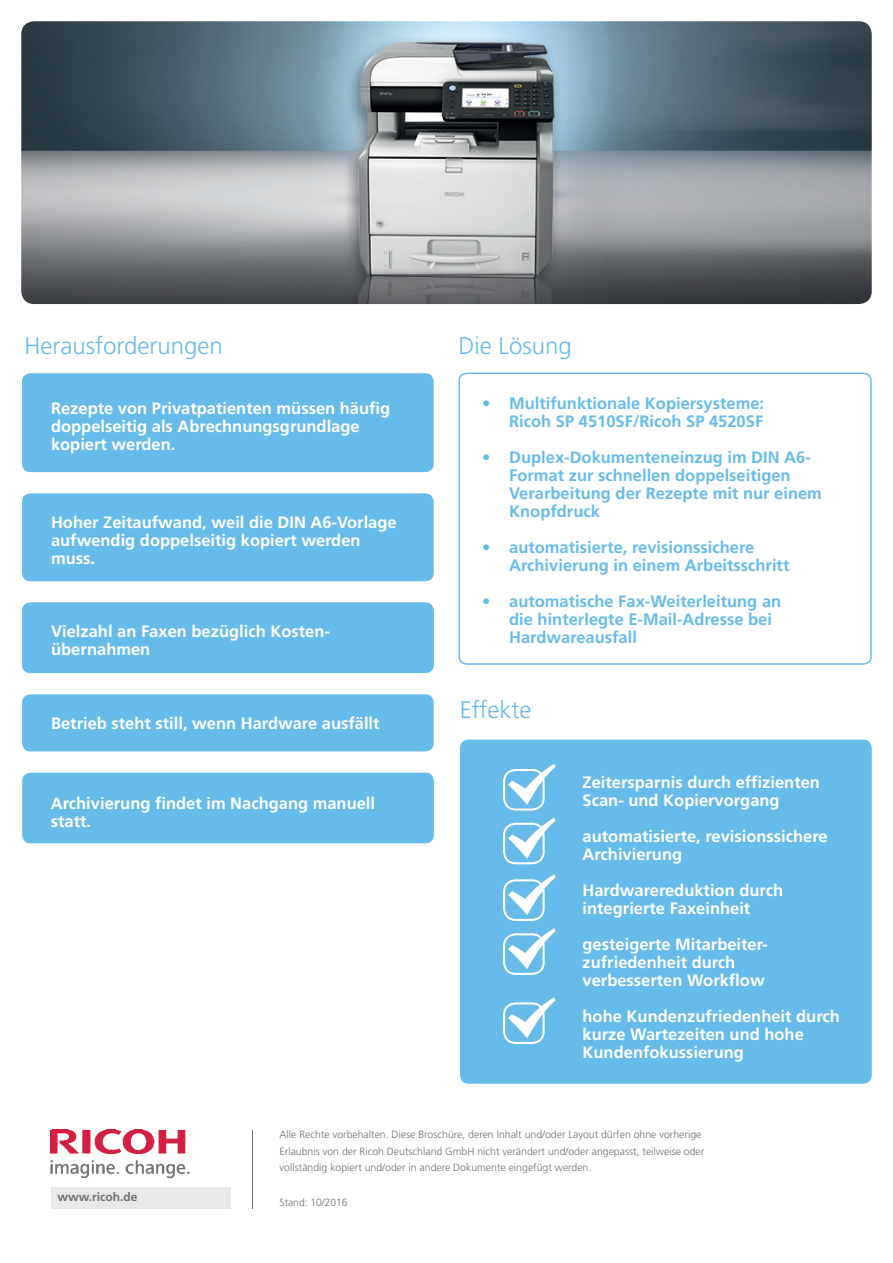
<style>
.page{position:relative;width:893px;height:1263px;background:#fff}
.page>*{position:absolute;margin:0;border:0;box-sizing:border-box;transform-origin:0 0}
.t1{font:300 24px "Frutiger LT";color:#67bbea}
.t2{font:700 16.5px/18px "Frutiger LT";color:#fff}
.t3{font:700 16.5px/18px "Frutiger LT";color:#67bbea}
.t4{font:700 12px "Frutiger LT";color:#6e7072}
.t5{font:300 10.5px/16.5px "Frutiger LT";color:#6e7072}
</style>
<div class="page">
<img style="left:21px;top:21px;width:851px;height:283px">
<svg style="left:458px;top:372px;width:414px;height:293px"></svg>
<div style="left:22px;top:773px;width:412px;height:70px;background:#67bbea;border-radius:9px"></div>
<div style="left:22px;top:493px;width:412px;height:88px;background:#67bbea;border-radius:9px"></div>
<div style="left:22px;top:373px;width:412px;height:99px;background:#67bbea;border-radius:9px"></div>
<div style="left:22px;top:602px;width:412px;height:71px;background:#67bbea;border-radius:9px"></div>
<div style="left:22px;top:694px;width:412px;height:57px;background:#67bbea;border-radius:9px"></div>
<div style="left:460px;top:739px;width:412px;height:345px;background:#67bbea;border-radius:9px"></div>
<svg style="left:503px;top:764px;width:53px;height:46px"></svg>
<svg style="left:503px;top:817px;width:53px;height:47px"></svg>
<svg style="left:503px;top:874px;width:53px;height:47px"></svg>
<svg style="left:503px;top:928px;width:53px;height:47px"></svg>
<svg style="left:503px;top:997px;width:53px;height:47px"></svg>
<div style="left:51px;top:1187px;width:179px;height:22px;background:#e7e8e9"></div>
<img style="left:51px;top:1130px;width:139px;height:49px">
<hr style="left:253px;top:1130px;width:1px;height:79px;background:#6e7072">
<h1 class="t1" style="left:24px;top:332px;width:200px">Herausforderungen</h1>
<p class="t2" style="left:51px;top:399px;width:341px">Rezepte von Privatpatienten müssen häufig doppelseitig als Abrechnungsgrundlage kopiert werden.</p>
<p class="t2" style="left:51px;top:513px;width:347px">Hoher Zeitaufwand, weil die DIN A6-Vorlage aufwendig doppelseitig kopiert werden muss.</p>
<p class="t2" style="left:51px;top:622px;width:280px">Vielzahl an Faxen bezüglich Kosten&shy;übernahmen.</p>
<p class="t2" style="left:51px;top:714px;width:330px">Betrieb steht still, wenn Hardware ausfällt</p>
<p class="t2" style="left:51px;top:794px;width:326px">Archivierung findet im Nachgang manuell statt.</p>
<h1 class="t1" style="left:458px;top:332px;width:115px">Die Lösung</h1>
<p class="t3" style="left:482px;top:394px;width:283px;text-align:right">• Multifunktionale Kopiersysteme:<br>Ricoh SP 4510SF/Ricoh SP 4520SF</p>
<p class="t3" style="left:509px;top:448px;width:314px;text-indent:-27px">• Duplex-Dokumenteneinzug im DIN A6-<br>Format zur schnellen doppelseitigen<br>Verarbeitung der Rezepte mit nur einem<br>Knopfdruck</p>
<p class="t3" style="left:509px;top:538px;width:282px;text-indent:-27px">• automatisierte, revisionssichere<br>Archivierung in einem Arbeitsschritt</p>
<p class="t3" style="left:509px;top:592px;width:274px;text-indent:-27px">• automatische Fax-Weiterleitung an die hinterlegte E-Mail-Adresse bei<br>Hardwareausfall</p>
<h1 class="t1" style="left:460px;top:696px;width:73px">Effekte</h1>
<p class="t2" style="left:583px;top:773px;width:239px">Zeitersparnis durch effizienten<br>Scan- und Kopiervorgang</p>
<p class="t2" style="left:583px;top:827px;width:247px">automatisierte, revisionssichere<br>Archivierung</p>
<p class="t2" style="left:583px;top:881px;width:202px">Hardwarereduktion durch integrierte Faxeinheit</p>
<p class="t2" style="left:583px;top:935px;width:187px">gesteigerte Mitarbeiter&shy;zufriedenheit durch verbesserten Workflow</p>
<p class="t2" style="left:583px;top:1007px;width:259px">hohe Kundenzufriedenheit durch kurze Wartezeiten und hohe<br>Kundenfokussierung</p>
<p class="t4" style="left:57px;top:1190px;width:82px">www.ricoh.de</p>
<p class="t5" style="left:280px;top:1126px;width:426px">Alle Rechte vorbehalten. Diese Broschüre, deren Inhalt und/oder Layout dürfen ohne vorherige<br>Erlaubnis von der Ricoh Deutschland GmbH nicht verändert und/oder angepasst, teilweise oder vollständig kopiert und/oder in andere Dokumente eingefügt werden.</p>
<p class="t5" style="left:280px;top:1194px;width:70px">Stand: 10/2016</p>
</div>
